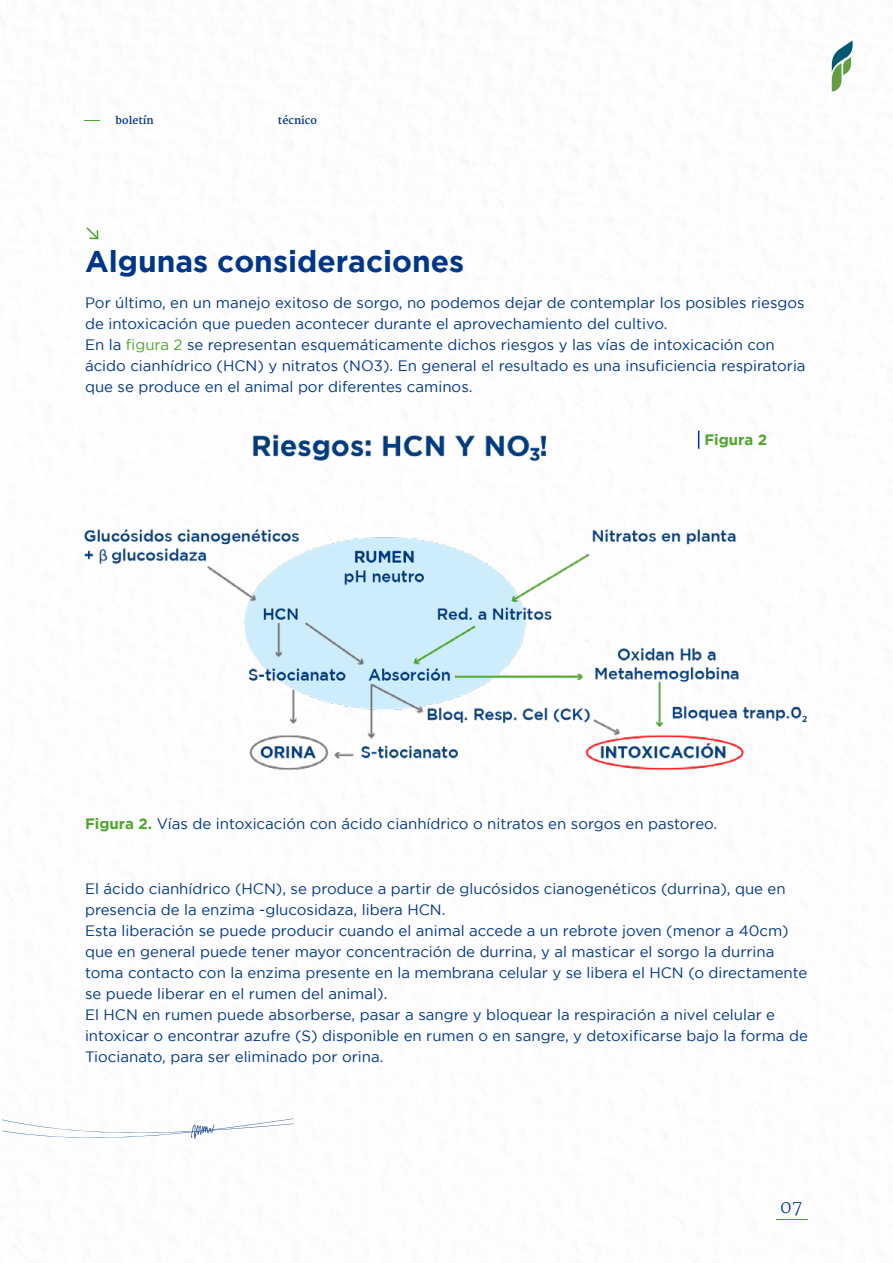
<style>
.page{position:relative;width:893px;height:1263px;background:#fff}
.page>*{position:absolute;margin:0;border:0;box-sizing:border-box;transform-origin:0 0}
.t1{font:700 30px "Gotham";color:#003687}
.t2{font:200 18px "Martel";color:#003687}
.t3{font:15px/21px "Gotham";color:#003687}
.t4{font:700 15px "Gotham";color:#4ea62c}
.t5{font:700 10.5px "Martel";color:#003687}
.s1{color:#4ea62c}
.s2{font-weight:700;color:#4ea62c}
</style>
<div class="page">
<hr style="left:776px;top:1219px;width:32px;height:1px;background:#4ea62c">
<svg style="left:84px;top:120px;width:16px;height:1px"></svg>
<svg style="left:832px;top:40px;width:21px;height:51px"></svg>
<svg style="left:86px;top:227px;width:13px;height:13px"></svg>
<svg style="left:2px;top:1118px;width:292px;height:21px"></svg>
<img style="left:84px;top:430px;width:722px;height:353px">
<svg style="left:698px;top:431px;width:1px;height:18px"></svg>
<p class="t5" style="left:116px;top:114px;width:40px">boletín</p>
<p class="t5" style="left:278px;top:114px;width:40px">técnico</p>
<p class="t1" style="left:85px;top:244px;width:381px">Algunas consideraciones</p>
<p class="t3" style="left:85px;top:292px;width:721px">Por último, en un manejo exitoso de sorgo, no podemos dejar de contemplar los posibles riesgos de intoxicación que pueden acontecer durante el aprovechamiento del cultivo.</p>
<p class="t3" style="left:85px;top:334px;width:722px">En la <span class="s1">figura 2</span> se representan esquemáticamente dichos riesgos y las vías de intoxicación con ácido cianhídrico (HCN) y nitratos (NO3). En general el resultado es una insuficiencia respiratoria que se produce en el animal por diferentes caminos.</p>
<p class="t4" style="left:704px;top:431px;width:64px">Figura 2</p>
<p class="t3" style="left:85px;top:813px;width:634px"><span class="s2">Figura 2.</span> Vías de intoxicación con ácido cianhídrico o nitratos en sorgos en pastoreo.</p>
<p class="t3" style="left:85px;top:878px;width:702px">El ácido cianhídrico (HCN), se produce a partir de glucósidos cianogenéticos (durrina), que en presencia de la enzima -glucosidaza, libera HCN.</p>
<p class="t3" style="left:85px;top:920px;width:724px">Esta liberación se puede producir cuando el animal accede a un rebrote joven (menor a 40cm) que en general puede tener mayor concentración de durrina, y al masticar el sorgo la durrina toma contacto con la enzima presente en la membrana celular y se libera el HCN (o directamente se puede liberar en el rumen del animal).</p>
<p class="t3" style="left:85px;top:1004px;width:724px">El HCN en rumen puede absorberse, pasar a sangre y bloquear la respiración a nivel celular e intoxicar o encontrar azufre (S) disponible en rumen o en sangre, y detoxificarse bajo la forma de<br>Tiocianato, para ser eliminado por orina.</p>
<p class="t2" style="left:780px;top:1196px;width:24px">07</p>
</div>
